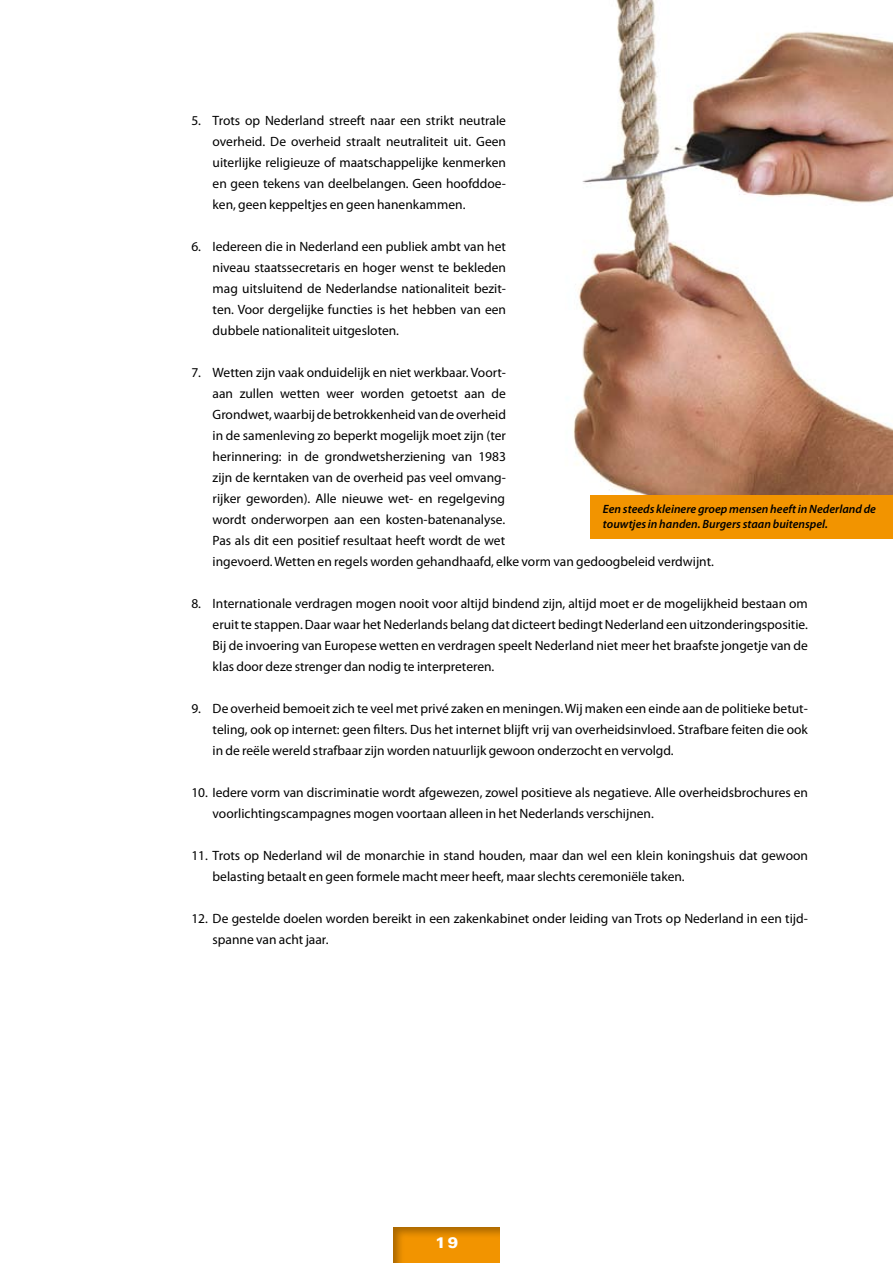
<style>
.page{position:relative;width:893px;height:1263px;background:#fff}
.page>*{position:absolute;margin:0;border:0;box-sizing:border-box;transform-origin:0 0}
.t1{font:900 15.45px "Univers";color:#fff}
.t2{font:13.5px/21px "Myriad Pro";color:#000;text-align:justify}
.t3{font:italic 600 12px/15px "Myriad Pro";color:#000}
</style>
<div class="page">
<img style="left:573px;top:0;width:320px;height:496px">
<div style="left:590px;top:496px;width:303px;height:43px;background:#f29400"></div>
<div style="left:391px;top:1225px;width:110px;height:38px;background:#000;opacity:.3"></div>
<p class="t2" style="left:213px;top:109px;width:295px;text-indent:-21px">5. Trots op Nederland streeft naar een strikt neutrale overheid. De overheid straalt neutraliteit uit. Geen uiterlijke religieuze of maatschappelijke kenmerken en geen tekens van deelbelangen. Geen hoofddoe&shy;ken, geen keppeltjes en geen hanenkammen.</p>
<p class="t2" style="left:213px;top:235px;width:295px;text-indent:-21px">6. Iedereen die in Nederland een publiek ambt van het niveau staatssecretaris en hoger wenst te bekleden mag uitsluitend de Nederlandse nationaliteit bezit&shy;ten. Voor dergelijke functies is het hebben van een dubbele nationaliteit uitgesloten.</p>
<p class="t2" style="left:213px;top:361px;width:503px;text-align:left;text-indent:-21px">7. Wetten zijn vaak onduidelijk en niet werkbaar. Voort-<br>aan zullen wetten weer worden getoetst aan de<br>Grondwet, waarbij de betrokkenheid van de overheid<br>in de samenleving zo beperkt mogelijk moet zijn (ter<br>herinnering: in de grondwetsherziening van 1983<br>zijn de kerntaken van de overheid pas veel omvang-<br>rijker geworden). Alle nieuwe wet- en regelgeving<br>wordt onderworpen aan een kosten-batenanalyse.<br>Pas als dit een positief resultaat heeft wordt de wet<br>ingevoerd. Wetten en regels worden gehandhaafd, elke vorm van gedoogbeleid verdwijnt.</p>
<p class="t2" style="left:213px;top:593px;width:597px;text-indent:-21px">8. Internationale verdragen mogen nooit voor altijd bindend zijn, altijd moet er de mogelijkheid bestaan om eruit te stappen. Daar waar het Nederlands belang dat dicteert bedingt Nederland een uitzonderingspositie.<br>Bij de invoering van Europese wetten en verdragen speelt Nederland niet meer het braafste jongetje van de klas door deze strenger dan nodig te interpreteren.</p>
<p class="t2" style="left:213px;top:698px;width:597px;text-indent:-21px">9. De overheid bemoeit zich te veel met privé zaken en meningen. Wij maken een einde aan de politieke betut&shy;teling, ook op internet: geen filters. Dus het internet blijft vrij van overheidsinvloed. Strafbare feiten die ook in de reële wereld strafbaar zijn worden natuurlijk gewoon onderzocht en vervolgd.</p>
<p class="t2" style="left:213px;top:782px;width:597px;text-indent:-21px">10. Iedere vorm van discriminatie wordt afgewezen, zowel positieve als negatieve. Alle overheidsbrochures en voorlichtingscampagnes mogen voortaan alleen in het Nederlands verschijnen.</p>
<p class="t2" style="left:213px;top:845px;width:597px;text-indent:-21px">11. Trots op Nederland wil de monarchie in stand houden, maar dan wel een klein koningshuis dat gewoon belasting betaalt en geen formele macht meer heeft, maar slechts ceremoniële taken.</p>
<p class="t2" style="left:213px;top:908px;width:597px;text-indent:-21px">12. De gestelde doelen worden bereikt in een zakenkabinet onder leiding van Trots op Nederland in een tijd&shy;spanne van acht jaar.</p>
<p class="t3" style="left:603px;top:501px;width:275px">Een steeds kleinere groep mensen heeft in Nederland de touwtjes in handen. Burgers staan buitenspel.</p>
<p class="t1" style="left:435px;top:1233px;width:24px">19</p>
</div>
